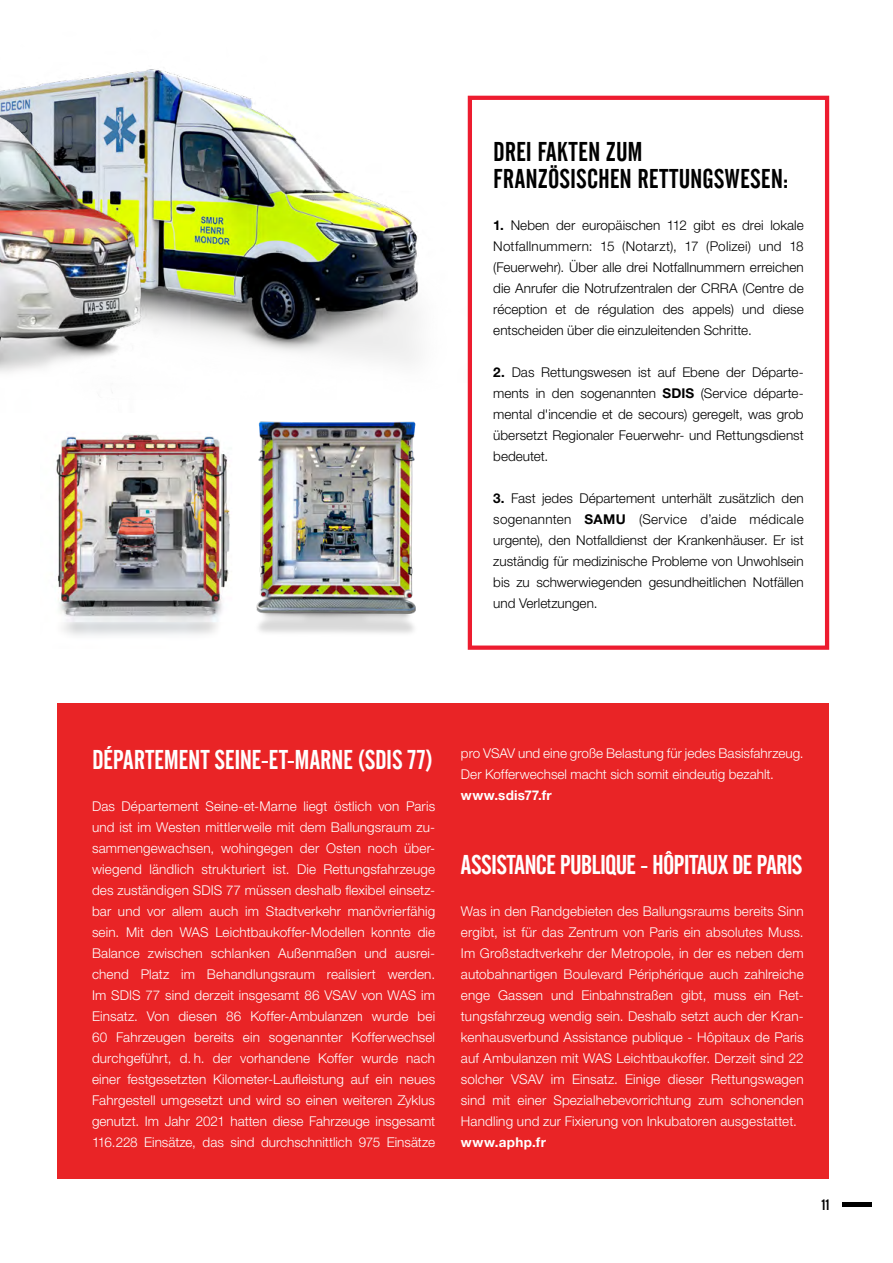
<style>
.page{position:relative;width:893px;height:1263px;background:#fff}
.page>*{position:absolute;margin:0;border:0;box-sizing:border-box;transform-origin:0 0}
.t1{font:27px "Alternate Gothic No 2 BT";letter-spacing:-.02em;color:#fff}
.t2{font:27px/27px "Alternate Gothic No 2 BT";letter-spacing:.005em;color:#000}
.t3{font:15px "Alternate Gothic No 2 BT";color:#000}
.t4{font:300 13.5px/21px "Helvetica Neue LT Pro";color:#fff;text-align:justify}
.t5{font:300 13.5px/21px "Helvetica Neue LT Pro";color:#000;text-align:justify}
.t6{font:700 13.5px "Helvetica Neue LT Pro";letter-spacing:.02em;color:#fff}
.s1{font-weight:700}
</style>
<div class="page">
<hr style="left:842px;top:1202px;width:30px;height:4px;background:#000">
<img style="left:185px;top:78px;width:283px;height:321px">
<img style="left:0;top:69px;width:185px;height:324px">
<div style="left:468px;top:96px;width:361px;height:554px;border:4px solid #ed1c2f"></div>
<div style="left:57px;top:703px;width:772px;height:475px;background:#e92426"></div>
<img style="left:56px;top:434px;width:174px;height:202px">
<img style="left:256px;top:421px;width:160px;height:213px">
<h1 class="t2" style="left:493px;top:139px;width:297px">DREI FAKTEN ZUM<br>FRANZÖSISCHEN RETTUNGSWESEN:</h1>
<p class="t5" style="left:493px;top:215px;width:312px"><span class="s1">1.</span> Neben der europäischen 112 gibt es drei lokale Notfallnummern: 15 (Notarzt), 17 (Polizei) und 18 (Feuerwehr). Über alle drei Notfallnummern erreichen die Anrufer die Notrufzentralen der CRRA (Centre de réception et de régulation des appels) und diese entscheiden über die einzuleitenden Schritte.</p>
<p class="t5" style="left:493px;top:362px;width:312px"><span class="s1">2.</span> Das Rettungswesen ist auf Ebene der Départe&shy;ments in den sogenannten <span class="s1">SDIS</span> (Service départe&shy;mental d'incendie et de secours) geregelt, was grob übersetzt Regionaler Feuerwehr- und Rettungsdienst bedeutet.</p>
<p class="t5" style="left:493px;top:488px;width:312px"><span class="s1">3.</span> Fast jedes Département unterhält zusätzlich den sogenannten <span class="s1">SAMU</span> (Service d’aide médicale urgente), den Notfalldienst der Krankenhäuser. Er ist zuständig für medizinische Probleme von Unwohlsein bis zu schwerwiegenden gesundheitlichen Notfällen und Verletzungen.</p>
<h1 class="t1" style="left:92px;top:744px;width:343px">DÉPARTEMENT SEINE-ET-MARNE (SDIS 77)</h1>
<p class="t4" style="left:92px;top:795px;width:345px">Das Département Seine-et-Marne liegt östlich von Paris und ist im Westen mittlerweile mit dem Ballungsraum zu&shy;sammengewachsen, wohingegen der Osten noch über&shy;wiegend ländlich strukturiert ist. Die Rettungsfahrzeuge des zuständigen SDIS 77 müssen deshalb flexibel einsetz&shy;bar und vor allem auch im Stadtverkehr manövrierfähig sein. Mit den WAS Leichtbaukoffer-Modellen konnte die Balance zwischen schlanken Außenmaßen und ausrei&shy;chend Platz im Behandlungsraum realisiert werden.<br>Im SDIS 77 sind derzeit insgesamt 86 VSAV von WAS im Einsatz. Von diesen 86 Koffer-Ambulanzen wurde bei 60 Fahrzeugen bereits ein sogenannter Kofferwechsel durchgeführt, d. h. der vorhandene Koffer wurde nach einer festgesetzten Kilometer-Laufleistung auf ein neues Fahrgestell umgesetzt und wird so einen weiteren Zyklus genutzt. Im Jahr 2021 hatten diese Fahrzeuge insgesamt 116.228 Einsätze, das sind durchschnittlich 975 Einsätze</p>
<p class="t4" style="left:461px;top:743px;width:344px">pro VSAV und eine große Belastung für jedes Basisfahrzeug.<br>Der Kofferwechsel macht sich somit eindeutig bezahlt.</p>
<p class="t6" style="left:461px;top:787px;width:92px">www.sdis77.fr</p>
<h1 class="t1" style="left:461px;top:849px;width:343px">ASSISTANCE PUBLIQUE - HÔPITAUX DE PARIS</h1>
<p class="t4" style="left:461px;top:900px;width:344px">Was in den Randgebieten des Ballungsraums bereits Sinn ergibt, ist für das Zentrum von Paris ein absolutes Muss.<br>Im Großstadtverkehr der Metropole, in der es neben dem autobahnartigen Boulevard Périphérique auch zahlreiche enge Gassen und Einbahnstraßen gibt, muss ein Ret&shy;tungsfahrzeug wendig sein. Deshalb setzt auch der Kran&shy;kenhausverbund Assistance publique - Hôpitaux de Paris auf Ambulanzen mit WAS Leichtbaukoffer. Derzeit sind 22 solcher VSAV im Einsatz. Einige dieser Rettungswagen sind mit einer Spezialhebevorrichtung zum schonenden Handling und zur Fixierung von Inkubatoren ausgestattet.</p>
<p class="t6" style="left:461px;top:1133px;width:86px">www.aphp.fr</p>
<p class="t3" style="left:822px;top:1196px;width:10px">11</p>
</div>
